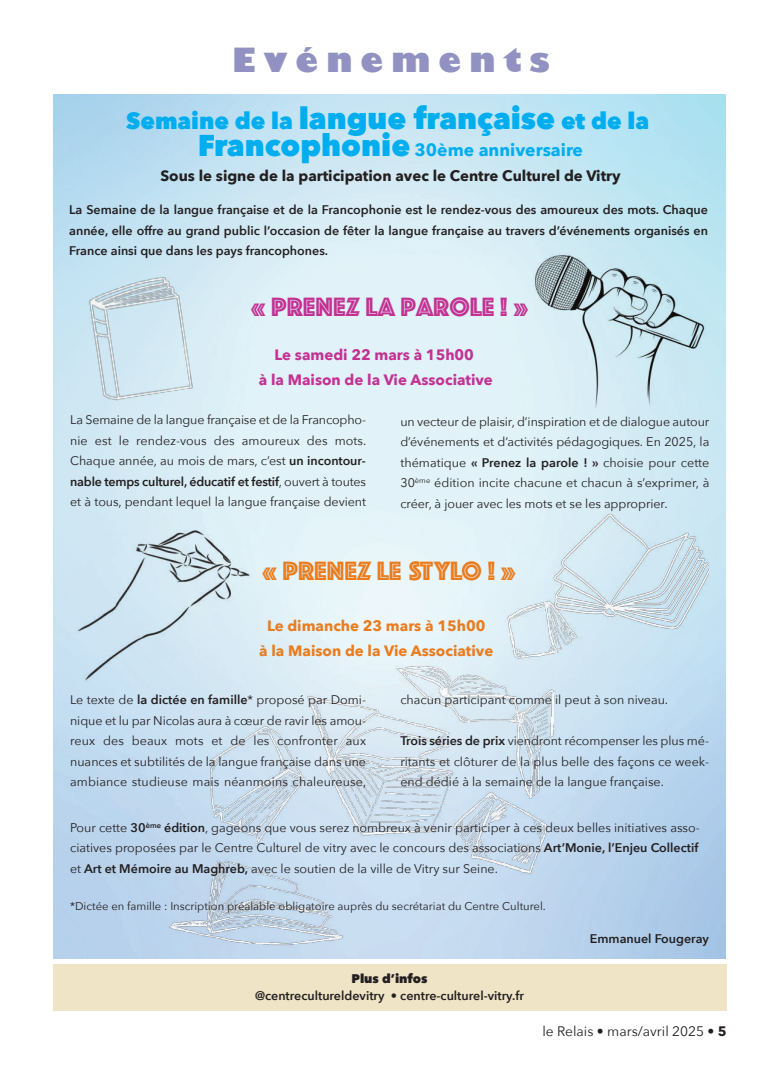
<style>
.page{position:relative;width:780px;height:1088px;background:#fff}
.page>*{position:absolute;margin:0;border:0;box-sizing:border-box;transform-origin:0 0}
.t1{font:800 32.5px "Gill Sans";letter-spacing:.25em;color:rgb(68 70 151/.59)}
.t2{font:27.5px "Phosphate Inline";color:#c33293}
.t3{font:27.5px "Phosphate Inline";color:#ea7c1e}
.t4{font:800 23.12px "Avenir Next";color:#00aeef}
.t5{font:700 17.5px "Avenir Next";color:#00aeef}
.t6{font:700 15px "Avenir Next";color:#231f20}
.t7{font:700 15px/24.6px "Avenir Next";color:#ea7c1e;text-align:center}
.t8{font:700 15px/24.6px "Avenir Next";color:#c33293;text-align:center}
.t9{font:13.75px "Avenir Next";color:#231f20}
.t10{font:12.5px/20.5px "Avenir Next";color:#231f20;text-align:justify}
.t11{font:600 12.5px/20.5px "Avenir Next";color:#231f20;text-align:justify}
.t12{font:800 12.5px "Avenir Next";color:#231f20}
.t13{font:11.25px "Avenir Next";color:#231f20}
.s1{font-size:30px}
.s2{font-weight:800;font-size:30px}
.s3{font-weight:600}
.s4{font-weight:700}
</style>
<div class="page">
<div style="left:53px;top:964px;width:673px;height:47px;background:#efe4c6"></div>
<img style="left:56px;top:515px;width:206px;height:183px">
<img style="left:514px;top:244px;width:206px;height:183px">
<img style="left:149px;top:593px;width:454px;height:365px">
<img style="left:544px;top:509px;width:164px;height:128px">
<img style="left:53px;top:259px;width:184px;height:154px">
<h1 class="t1" style="left:232px;top:39px;width:319px">Evénements</h1>
<h3 class="t4" style="left:126px;top:106px;width:524px">Semaine de la <span class="s1">langue française</span> et de la</h3>
<h3 class="t5" style="left:198px;top:139px;width:386px"><span class="s2">Francophonie</span> 30ème anniversaire</h3>
<p class="t6" style="left:160px;top:166px;width:462px">Sous le signe de la participation avec le Centre Culturel de Vitry</p>
<p class="t11" style="left:69px;top:200px;width:640px">La Semaine de la langue française et de la Francophonie est le rendez-vous des amoureux des mots. Chaque année, elle offre au grand public l’occasion de fêter la langue française au travers d’événements organisés en France ainsi que dans les pays francophones.</p>
<h2 class="t2" style="left:251px;top:290px;width:278px">« PRENEZ LA PAROLE ! »</h2>
<p class="t8" style="left:259px;top:343px;width:235px">Le samedi 22 mars à 15h00<br>à la Maison de la Vie Associative</p>
<p class="t10" style="left:70px;top:410px;width:298px">La Semaine de la langue française et de la Francopho&shy;nie est le rendez-vous des amoureux des mots.<br>Chaque année, au mois de mars, c’est <span class="s3">un incontour&shy;nable temps culturel, éducatif et festif</span>, ouvert à toutes et à tous, pendant lequel la langue française devient</p>
<p class="t10" style="left:400px;top:411px;width:310px">un vecteur de plaisir, d’inspiration et de dialogue autour d’événements et d’activités pédagogiques. En 2025, la thématique <span class="s3">« Prenez la parole ! »</span> choisie pour cette 30<sup>ème</sup> édition incite chacune et chacun à s’exprimer, à créer, à jouer avec les mots et se les approprier.</p>
<h2 class="t3" style="left:262px;top:554px;width:254px">« PRENEZ LE STYLO ! »</h2>
<p class="t7" style="left:259px;top:614px;width:235px">Le dimanche 23 mars à 15h00<br>à la Maison de la Vie Associative</p>
<p class="t10" style="left:70px;top:690px;width:298px">Le texte de <span class="s3">la dictée en famille</span>* proposé par Domi&shy;nique et lu par Nicolas aura à cœur de ravir les amou&shy;reux des beaux mots et de les confronter aux nuances et subtilités de la langue française dans une ambiance studieuse mais néanmoins chaleureuse,</p>
<p class="t10" style="left:400px;top:690px;width:269px">chacun participant comme il peut à son niveau.</p>
<p class="t10" style="left:400px;top:731px;width:310px"><span class="s3">Trois séries de prix</span> viendront récompenser les plus mé&shy;ritants et clôturer de la plus belle des façons ce week&shy;end dédié à la semaine de la langue française.</p>
<p class="t10" style="left:70px;top:817px;width:631px">Pour cette <span class="s3">30</span><sup>ème</sup> <span class="s3">édition</span>, gageons que vous serez nombreux à venir participer à ces deux belles initiatives asso&shy;ciatives proposées par le Centre Culturel de vitry avec le concours des associations <span class="s3">Art’Monie, l’Enjeu Collectif </span>et <span class="s3">Art et Mémoire au Maghreb,</span> avec le soutien de la ville de Vitry sur Seine.</p>
<p class="t13" style="left:70px;top:898px;width:477px">*Dictée en famille : Inscription préalable obligatoire auprès du secrétariat du Centre Culturel.</p>
<p class="t12" style="left:351px;top:971px;width:78px">Plus d’infos</p>
<p class="t11" style="left:255px;top:985px;width:270px">@centrecultureldevitry • centre-culturel-vitry.fr</p>
<p class="t11" style="left:589px;top:929px;width:121px">Emmanuel Fougeray</p>
<p class="t9" style="left:542px;top:1022px;width:186px">le Relais • mars/avril 2025 • <span class="s4">5</span></p>
</div>
